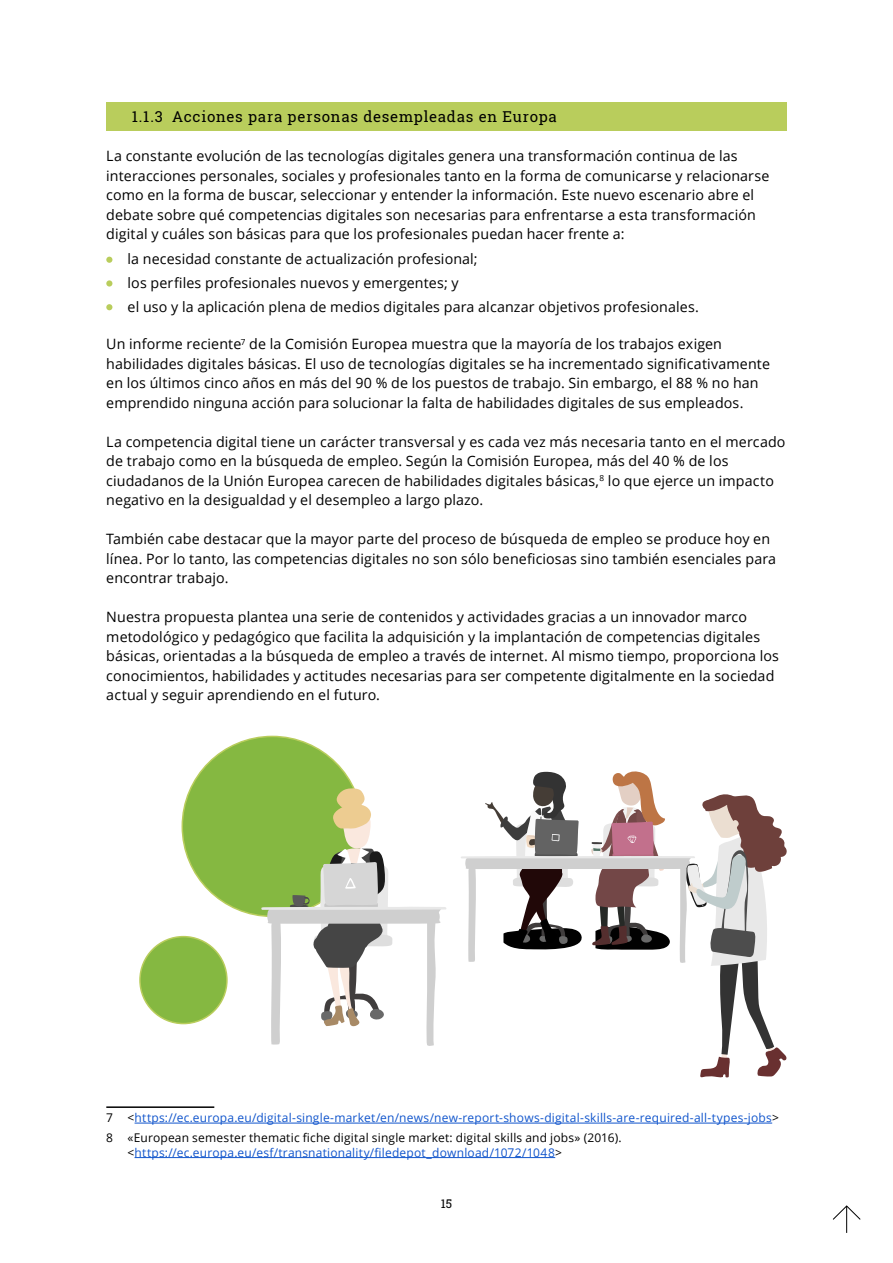
<style>
.page{position:relative;width:893px;height:1263px;background:#fff}
.page>*{position:absolute;margin:0;border:0;box-sizing:border-box;transform-origin:0 0}
.t1{font:15px "Roboto Slab";letter-spacing:.05em;color:#000}
.t2{font:14.25px/19.5px "Open Sans";letter-spacing:.01em;color:#000}
.t3{font:12px/19.5px "Open Sans";letter-spacing:.015em;color:#15c}
.t4{font:12px "Roboto Slab";color:#000}
.s1{color:#000}
</style>
<div class="page">
<div style="left:140px;top:937px;width:87px;height:86px;background:#85b841;border-radius:50%"></div>
<div style="left:139px;top:936px;width:89px;height:88px;border:2px solid #b9cd5c;border-radius:50%"></div>
<div style="left:182px;top:736px;width:180px;height:180px;background:#85b841;border-radius:50%"></div>
<svg style="left:106px;top:257px;width:6px;height:6px"></svg>
<div style="left:106px;top:280px;width:6px;height:7px;background:#b9cd5c;border-radius:50%"></div>
<svg style="left:106px;top:304px;width:6px;height:6px"></svg>
<hr style="left:106px;top:1106px;width:108px;height:2px;background:#000">
<hr style="left:135px;top:1123px;width:637px;height:1px;background:#15c">
<hr style="left:135px;top:1157px;width:420px;height:1px;background:#15c">
<div style="left:106px;top:102px;width:681px;height:29px;background:#b9cd5c"></div>
<svg style="left:260px;top:788px;width:186px;height:258px"></svg>
<svg style="left:461px;top:771px;width:326px;height:307px"></svg>
<svg style="left:832px;top:1205px;width:29px;height:28px"></svg>
<p class="t1" style="left:132px;top:106px;width:426px">1.1.3 Acciones para personas desempleadas en Europa</p>
<p class="t2" style="left:106px;top:146px;width:665px">La constante evolución de las tecnologías digitales genera una transformación continua de las interacciones personales, sociales y profesionales tanto en la forma de comunicarse y relacionarse como en la forma de buscar, seleccionar y entender la información. Este nuevo escenario abre el debate sobre qué competencias digitales son necesarias para enfrentarse a esta transformación digital y cuáles son básicas para que los profesionales puedan hacer frente a:</p>
<p class="t2" style="left:128px;top:247px;width:573px;line-height:23.7px">la necesidad constante de actualización profesional;<br>los perfiles profesionales nuevos y emergentes; y<br>el uso y la aplicación plena de medios digitales para alcanzar objetivos profesionales.</p>
<p class="t2" style="left:106px;top:334px;width:665px">Un informe reciente<sup>7</sup> de la Comisión Europea muestra que la mayoría de los trabajos exigen habilidades digitales básicas. El uso de tecnologías digitales se ha incrementado significativamente en los últimos cinco años en más del 90 % de los puestos de trabajo. Sin embargo, el 88 % no han emprendido ninguna acción para solucionar la falta de habilidades digitales de sus empleados.</p>
<p class="t2" style="left:106px;top:431px;width:681px">La competencia digital tiene un carácter transversal y es cada vez más necesaria tanto en el mercado de trabajo como en la búsqueda de empleo. Según la Comisión Europea, más del 40 % de los ciudadanos de la Unión Europea carecen de habilidades digitales básicas,<sup>8</sup> lo que ejerce un impacto negativo en la desigualdad y el desempleo a largo plazo.</p>
<p class="t2" style="left:106px;top:529px;width:671px">También cabe destacar que la mayor parte del proceso de búsqueda de empleo se produce hoy en línea. Por lo tanto, las competencias digitales no son sólo beneficiosas sino también esenciales para encontrar trabajo.</p>
<p class="t2" style="left:106px;top:607px;width:674px">Nuestra propuesta plantea una serie de contenidos y actividades gracias a un innovador marco metodológico y pedagógico que facilita la adquisición y la implantación de competencias digitales básicas, orientadas a la búsqueda de empleo a través de internet. Al mismo tiempo, proporciona los conocimientos, habilidades y actitudes necesarias para ser competente digitalmente en la sociedad actual y seguir aprendiendo en el futuro.</p>
<p class="t3" style="left:106px;top:1108px;width:674px"><span class="s1">7 &lt;</span>https://ec.europa.eu/digital-single-market/en/news/new-report-shows-digital-skills-are-required-all-types-jobs<span class="s1">&gt;<br>8 «European semester thematic fiche digital single market: digital skills and jobs» (2016).</span></p>
<p class="t3" style="left:128px;top:1142px;width:436px"><span class="s1">&lt;</span>https://ec.europa.eu/esf/transnationality/filedepot_download/1072/1048<span class="s1">&gt;</span></p>
<p class="t4" style="left:441px;top:1195px;width:13px">15</p>
</div>
